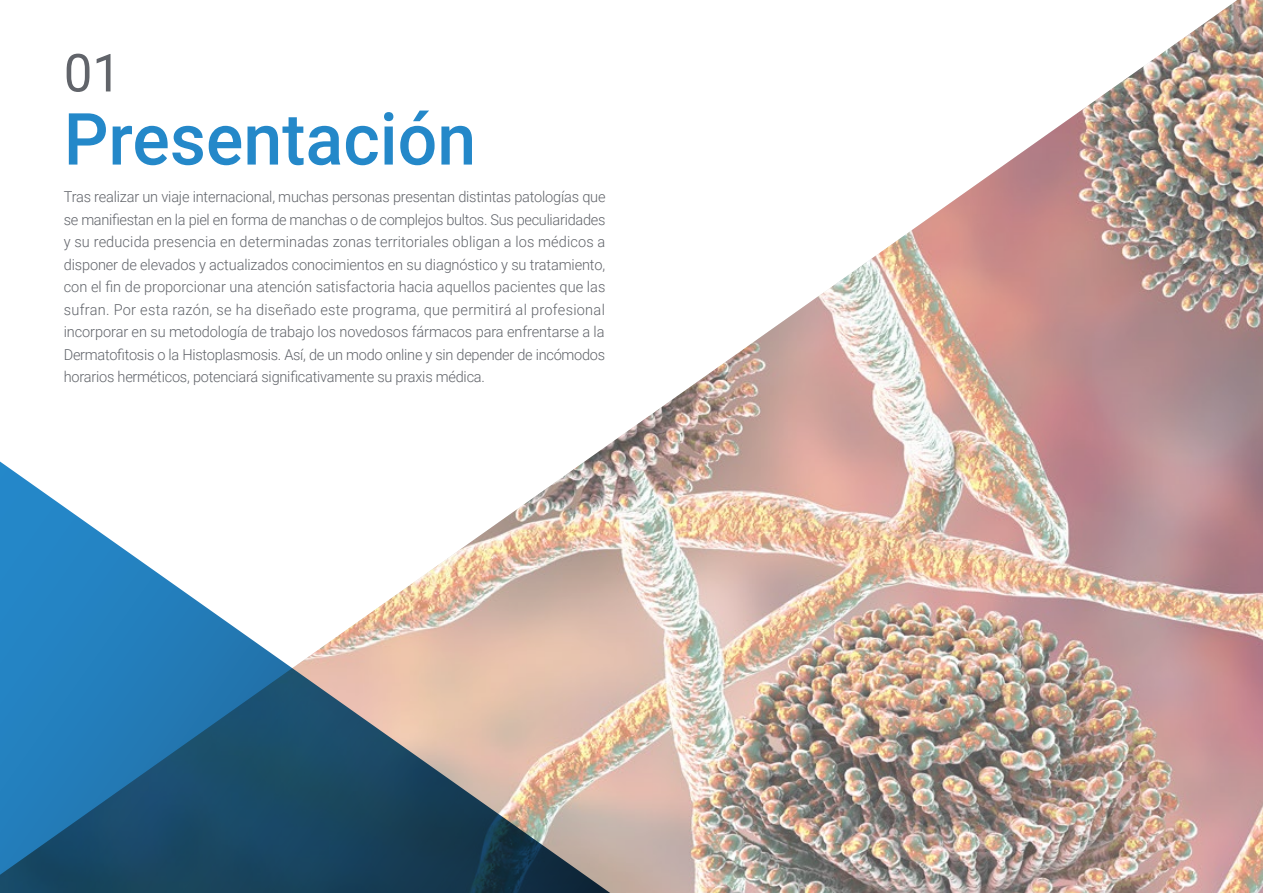
<style>
.page{position:relative;width:1263px;height:893px;background:#fff}
.page>*{position:absolute;margin:0;border:0;box-sizing:border-box;transform-origin:0 0}
.t1{font:500 72px "Roboto";color:#2488c9}
.t2{font:52.5px "Roboto";color:#61646a}
.t3{font:300 15px/22.5px "Roboto";letter-spacing:-.015em;color:#61646a;text-align:justify}
</style>
<div class="page">
<img style="left:607px;top:0;width:656px;height:893px">
<svg style="left:0;top:446px;width:640px;height:447px"></svg>
<h2 class="t2" style="left:64px;top:36px;width:59px">01</h2>
<h1 class="t1" style="left:64px;top:89px;width:414px">Presentación</h1>
<p class="t3" style="left:64px;top:185px;width:543px">Tras realizar un viaje internacional, muchas personas presentan distintas patologías que se manifiestan en la piel en forma de manchas o de complejos bultos. Sus peculiaridades y su reducida presencia en determinadas zonas territoriales obligan a los médicos a disponer de elevados y actualizados conocimientos en su diagnóstico y su tratamiento, con el fin de proporcionar una atención satisfactoria hacia aquellos pacientes que las sufran. Por esta razón, se ha diseñado este programa, que permitirá al profesional incorporar en su metodología de trabajo los novedosos fármacos para enfrentarse a la Dermatofitosis o la Histoplasmosis. Así, de un modo online y sin depender de incómodos horarios herméticos, potenciará significativamente su praxis médica.</p>
</div>
